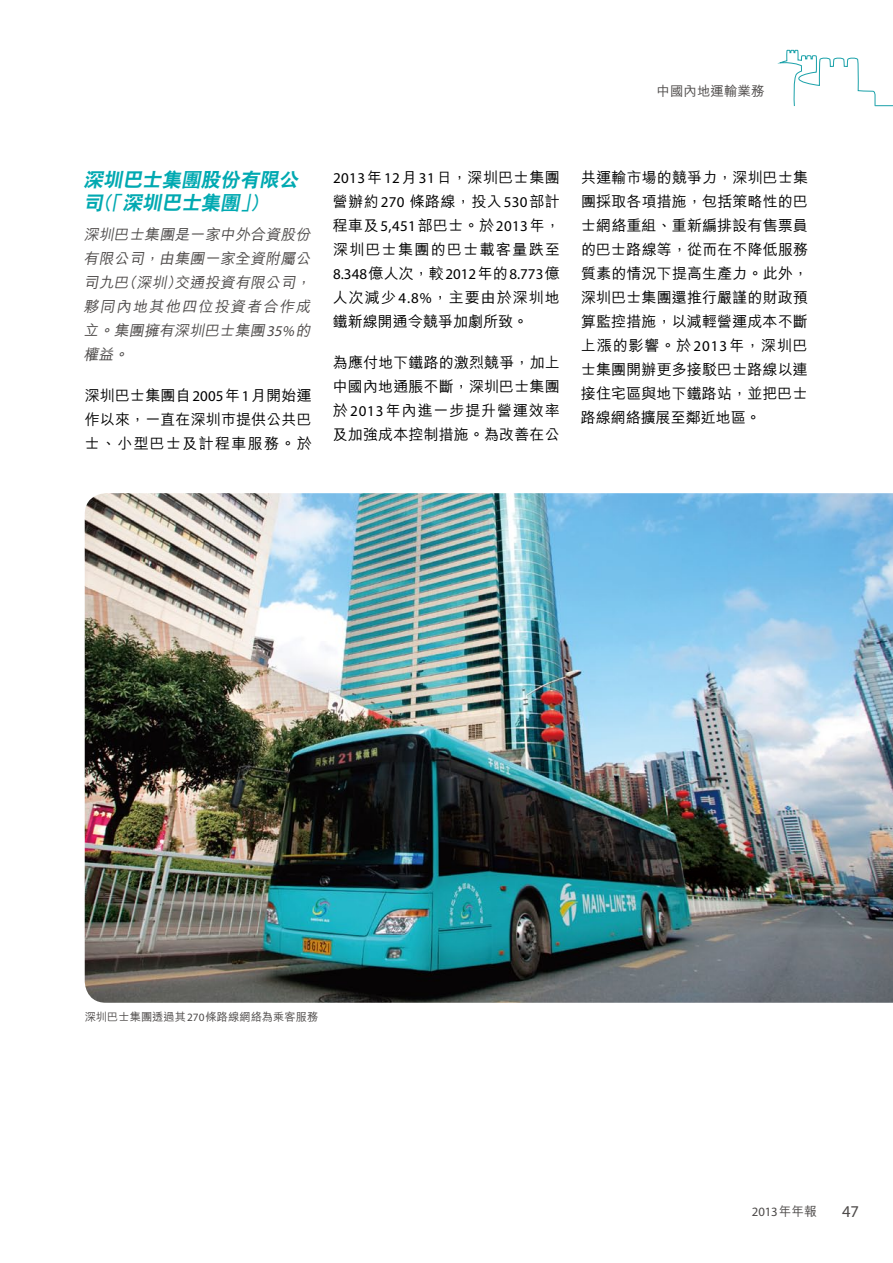
<style>
.page{position:relative;width:893px;height:1263px;background:#fff}
.page>*{position:absolute;margin:0;border:0;box-sizing:border-box;transform-origin:0 0}
.t1{font:italic 800 19.5px/22.5px "C Hei 2 HK";color:#00a9b1}
.t2{font:16.5px "Myriad Pro";color:#4c4948}
.t3{font:500 15px/24px "M Hei HK";letter-spacing:.01em;color:#000;text-align:justify}
.t4{font:italic 500 15px/24px "M Hei HK";color:#4c4948;text-align:justify}
.t5{font:15px "Myriad Pro";color:#000}
.t6{font:500 13.5px "M Hei HK";color:#4c4948}
.t7{font:12.75px "Myriad Pro";color:#4c4948}
.t8{font:500 11.25px "M Hei HK";color:#4c4948}
.s1{font-family:"Myriad Pro";font-weight:400}
.s2{font-family:"M Hei HK";font-weight:500}
</style>
<div class="page">
<svg style="left:777px;top:49px;width:115px;height:58px"></svg>
<img style="left:85px;top:493px;width:807px;height:509px">
<p class="t6" style="left:656px;top:81px;width:109px">中國內地運輸業務</p>
<h1 class="t1" style="left:83px;top:169px;width:221px">深圳巴士集團股份有限公司（「深圳巴士集團」）</h1>
<p class="t4" style="left:83px;top:221px;width:232px">深圳巴士集團是一家中外合資股份有限公司，由集團一家全資附屬公司九巴（深圳）交通投資有限公司，夥同內地其他四位投資者合作成立。集團擁有深圳巴士集團<span class="s1">35%</span>的權益。</p>
<p class="t3" style="left:85px;top:382px;width:228px">深圳巴士集團自<span class="s1">2005</span>年<span class="s1">1</span>月開始運作以來，一直在深圳巿提供公共巴士、小型巴士及計程車服務。於</p>
<p class="t3" style="left:333px;top:164px;width:228px"><span class="s1">2013</span>年<span class="s1">12</span>月<span class="s1">31</span>日，深圳巴士集團營辦約<span class="s1">270</span> 條路線，投入<span class="s1">530</span>部計程車及<span class="s1">5,451</span>部巴士。於<span class="s1">2013</span>年，深圳巴士集團的巴士載客量跌至</p>
<p class="t5" style="left:333px;top:266px;width:228px">8.348<span class="s2">億人次，較</span>2012<span class="s2">年的</span>8.773<span class="s2">億</span></p>
<p class="t3" style="left:333px;top:284px;width:228px">人次減少<span class="s1">4.8%</span>，主要由於深圳地鐵新線開通令競爭加劇所致。</p>
<p class="t3" style="left:332px;top:349px;width:228px">為應付地下鐵路的激烈競爭，加上中國內地通脹不斷，深圳巴士集團於<span class="s1">2013</span>年內進一步提升營運效率及加強成本控制措施。為改善在公</p>
<p class="t3" style="left:580px;top:164px;width:229px">共運輸市場的競爭力，深圳巴士集團採取各項措施，包括策略性的巴士網絡重組、重新編排設有售票員的巴士路線等，從而在不降低服務質素的情況下提高生產力。此外，深圳巴士集團還推行嚴謹的財政預算監控措施，以減輕營運成本不斷上漲的影響。於<span class="s1">2013</span>年，深圳巴士集團開辦更多接駁巴士路線以連接住宅區與地下鐵路站，並把巴士路線網絡擴展至鄰近地區。</p>
<p class="t8" style="left:85px;top:1008px;width:235px">深圳巴士集團透過其<span class="s1">270</span>條路線網絡為乘客服務</p>
<p class="t7" style="left:751px;top:1204px;width:66px">2013<span class="s2">年年報</span></p>
<p class="t2" style="left:841px;top:1201px;width:18px">47</p>
</div>
